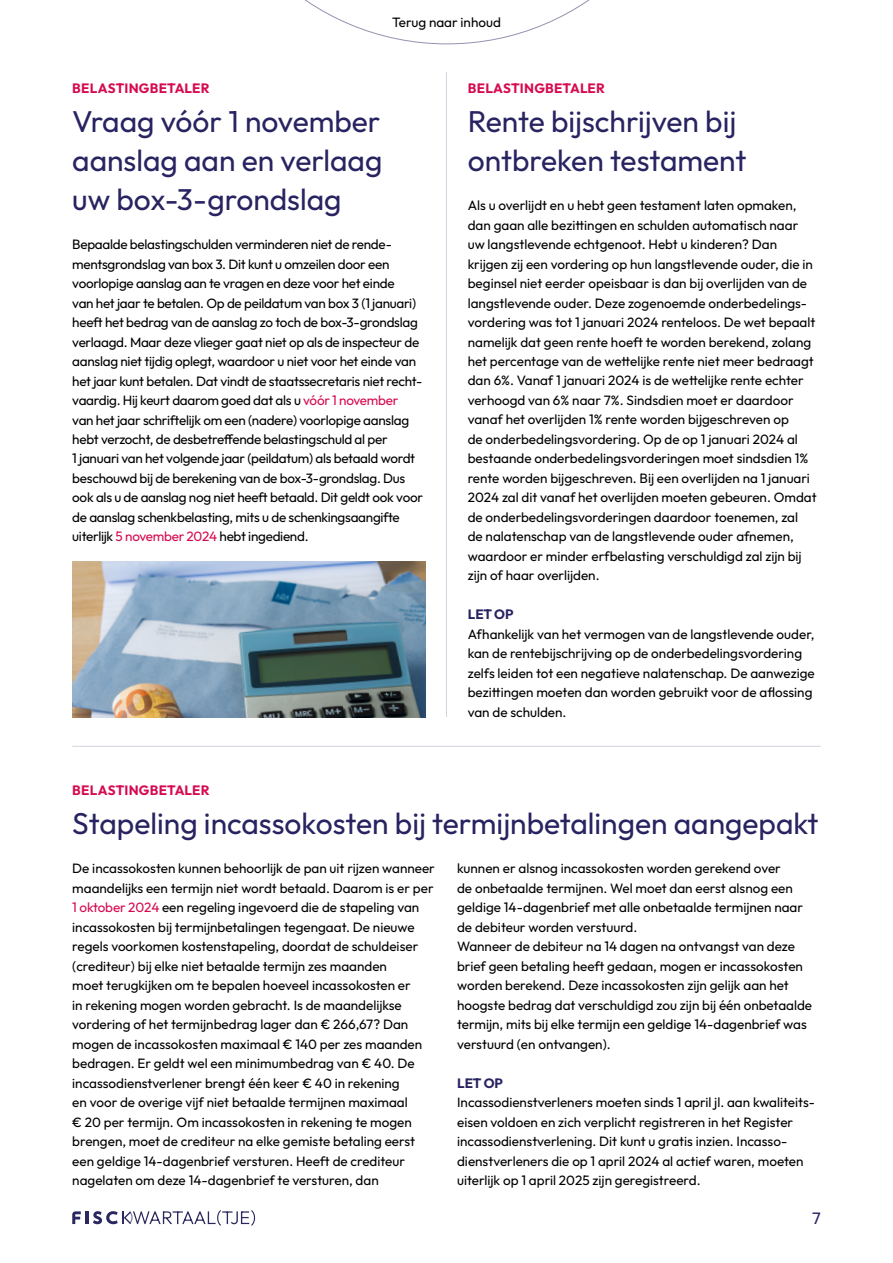
<style>
.page{position:relative;width:893px;height:1263px;background:#fff}
.page>*{position:absolute;margin:0;border:0;box-sizing:border-box;transform-origin:0 0}
.t1{font:30px/39px "Outfit";color:#282361}
.t2{font:16.5px "Outfit";color:#282361}
.t3{font:13.5px/19.5px "Outfit";color:#000}
.t4{font:13.5px/19.5px "Outfit";letter-spacing:-.02em;color:#000}
.t5{font:700 13.5px "Outfit";letter-spacing:.015em;color:#d60b52}
.t6{font:700 13.5px "Outfit";color:#282361}
.s1{color:#d60b52}
</style>
<div class="page">
<svg style="left:304px;top:0;width:286px;height:44px"></svg>
<svg style="left:72px;top:1210px;width:183px;height:16px"></svg>
<img style="left:72px;top:561px;width:353px;height:156px">
<hr style="left:72px;top:746px;width:749px;height:1px;background:#d4d3df">
<hr style="left:446px;top:72px;width:1px;height:645px;background:#d4d3df">
<p class="t3" style="left:392px;top:12px;width:110px">Terug naar inhoud</p>
<p class="t5" style="left:72px;top:79px;width:139px">BELASTINGBETALER</p>
<h1 class="t1" style="left:72px;top:103px;width:312px;text-align:justify">Vraag vóór 1 november aanslag aan en verlaag uw box-3-grondslag</h1>
<p class="t4" style="left:72px;top:235px;width:352px">Bepaalde belastingschulden verminderen niet de rende&shy;mentsgrondslag van box 3. Dit kunt u omzeilen door een voorlopige aanslag aan te vragen en deze voor het einde<br>van het jaar te betalen. Op de peildatum van box 3 (1 januari) heeft het bedrag van de aanslag zo toch de box-3-grondslag verlaagd. Maar deze vlieger gaat niet op als de inspecteur de aanslag niet tijdig oplegt, waardoor u niet voor het einde van hetjaar kunt betalen. Dat vindt de staatssecretaris niet recht&shy;vaardig. Hij keurt daarom goed dat als u <span class="s1">vóór 1 november </span>van hetjaar schriftelijk om een (nadere) voorlopige aanslag hebt verzocht, de desbetreffende belastingschuld al per<br>1 januari van het volgende jaar (peildatum) als betaald wordt beschouwd bij de berekening van de box-3-grondslag. Dus ook als u de aanslag nog niet heeft betaald. Dit geldt ook voor de aanslag schenkbelasting, mits u de schenkingsaangifte uiterlijk <span class="s1">5 november 2024</span> hebt ingediend.</p>
<p class="t5" style="left:468px;top:79px;width:139px">BELASTINGBETALER</p>
<h1 class="t1" style="left:468px;top:103px;width:280px">Rente bijschrijven bij ontbreken testament</h1>
<p class="t3" style="left:468px;top:196px;width:350px">Als u overlijdt en u hebt geen testament laten opmaken, dan gaan alle bezittingen en schulden automatisch naar uw langstlevende echtgenoot. Hebt u kinderen? Dan krijgen zij een vordering op hun langstlevende ouder, die in beginsel niet eerder opeisbaar is dan bij overlijden van de langstlevende ouder. Deze zogenoemde onderbedelings&shy;vordering was tot 1 januari 2024 renteloos. De wet bepaalt namelijk dat geen rente hoeft te worden berekend, zolang het percentage van de wettelijke rente niet meer bedraagt dan 6%. Vanaf 1 januari 2024 is de wettelijke rente echter verhoogd van 6% naar 7%. Sindsdien moet er daardoor vanaf het overlijden 1% rente worden bijgeschreven op<br>de onderbedelingsvordering. Op de op 1 januari 2024 al bestaande onderbedelingsvorderingen moet sindsdien 1% rente worden bijgeschreven. Bij een overlijden na 1 januari 2024 zal dit vanaf het overlijden moeten gebeuren. Omdat de onderbedelingsvorderingen daardoor toenemen, zal<br>de nalatenschap van de langstlevende ouder afnemen, waardoor er minder erfbelasting verschuldigd zal zijn bij zijn of haar overlijden.</p>
<p class="t6" style="left:468px;top:606px;width:47px">LET OP</p>
<p class="t3" style="left:468px;top:625px;width:349px">Afhankelijk van het vermogen van de langstlevende ouder, kan de rentebijschrijving op de onderbedelingsvordering zelfs leiden tot een negatieve nalatenschap. De aanwezige bezittingen moeten dan worden gebruikt voor de aflossing van de schulden.</p>
<p class="t5" style="left:72px;top:781px;width:139px">BELASTINGBETALER</p>
<h1 class="t1" style="left:72px;top:805px;width:748px">Stapeling incassokosten bij termijnbetalingen aangepakt</h1>
<p class="t3" style="left:457px;top:859px;width:357px">kunnen er alsnog incassokosten worden gerekend over<br>de onbetaalde termijnen. Wel moet dan eerst alsnog een geldige 14-dagenbrief met alle onbetaalde termijnen naar de debiteur worden verstuurd.<br>Wanneer de debiteur na 14 dagen na ontvangst van deze brief geen betaling heeft gedaan, mogen er incassokosten worden berekend. Deze incassokosten zijn gelijk aan het hoogste bedrag dat verschuldigd zou zijn bij één onbetaalde termijn, mits bij elke termijn een geldige 14-dagenbrief was verstuurd (en ontvangen).</p>
<p class="t6" style="left:457px;top:1074px;width:47px">LET OP</p>
<p class="t3" style="left:457px;top:1093px;width:358px">Incassodienstverleners moeten sinds 1 april jl. aan kwaliteits&shy;eisen voldoen en zich verplicht registreren in het Register incassodienstverlening. Dit kunt u gratis inzien. Incasso&shy;dienstverleners die op 1 april 2024 al actief waren, moeten uiterlijk op 1 april 2025 zijn geregistreerd.</p>
<p class="t3" style="left:72px;top:859px;width:364px">De incassokosten kunnen behoorlijk de pan uit rijzen wanneer maandelijks een termijn niet wordt betaald. Daarom is er per <span class="s1">1 oktober 2024</span> een regeling ingevoerd die de stapeling van incassokosten bij termijnbetalingen tegengaat. De nieuwe regels voorkomen kostenstapeling, doordat de schuldeiser (crediteur) bij elke niet betaalde termijn zes maanden<br>moet terugkijken om te bepalen hoeveel incassokosten er<br>in rekening mogen worden gebracht. Is de maandelijkse vordering of het termijnbedrag lager dan € 266,67? Dan mogen de incassokosten maximaal € 140 per zes maanden bedragen. Er geldt wel een minimumbedrag van € 40. De incassodienstverlener brengt één keer € 40 in rekening<br>en voor de overige vijf niet betaalde termijnen maximaal<br>€ 20 per termijn. Om incassokosten in rekening te mogen brengen, moet de crediteur na elke gemiste betaling eerst een geldige 14-dagenbrief versturen. Heeft de crediteur nagelaten om deze 14-dagenbrief te versturen, dan</p>
<p class="t2" style="left:812px;top:1208px;width:10px">7</p>
</div>
